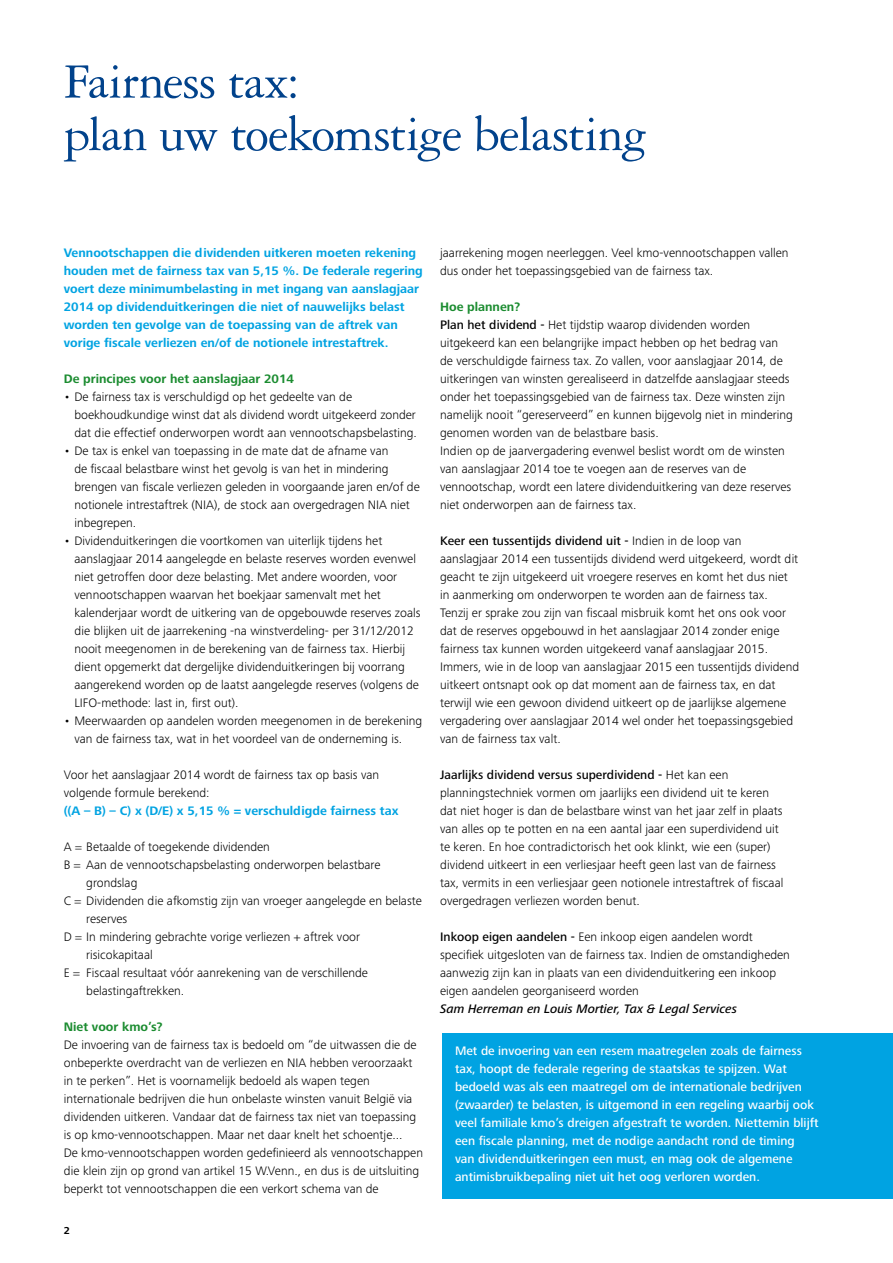
<style>
.page{position:relative;width:893px;height:1263px;background:#fff}
.page>*{position:absolute;margin:0;border:0;box-sizing:border-box;transform-origin:0 0}
.t1{font:52.5px/52.5px "Garamond 3 LT Std";letter-spacing:-.025em;color:#01428b}
.t2{font:300 12.75px/18px "Frutiger Next Pro";color:#000}
.t3{font:500 12.75px/18px "Frutiger Next Pro";color:#fff}
.t4{font:700 12.75px/18px "Frutiger Next Pro";color:#00a3e2}
.t5{font:700 12.75px "Frutiger Next Pro";color:#1b8c30}
.t6{font:italic 500 12.75px "Frutiger Next Pro";color:#000}
.t7{font:700 10.5px "Frutiger Next Pro";color:#000}
.s1{font-weight:700;color:#1b8c30}
.s2{font-weight:500}
</style>
<div class="page">
<div style="left:442px;top:1033px;width:451px;height:166px;background:#00a3e2"></div>
<h1 class="t1" style="left:64px;top:56px;width:585px">Fairness tax:<br>plan uw toekomstige belasting</h1>
<p class="t4" style="left:64px;top:244px;width:361px">Vennootschappen die dividenden uitkeren moeten rekening houden met de fairness tax van 5,15 %. De federale regering voert deze minimumbelasting in met ingang van aanslagjaar 2014 op dividenduitkeringen die niet of nauwelijks belast worden ten gevolge van de toepassing van de aftrek van vorige fiscale verliezen en/of de notionele intrestaftrek.</p>
<p class="t5" style="left:64px;top:371px;width:232px">De principes voor het aanslagjaar 2014</p>
<p class="t2" style="left:74px;top:388px;width:344px;text-indent:-11px">• De fairness tax is verschuldigd op het gedeelte van de boekhoudkundige winst dat als dividend wordt uitgekeerd zonder dat die effectief onderworpen wordt aan vennootschapsbelasting.</p>
<p class="t2" style="left:74px;top:442px;width:347px;text-indent:-11px">• De tax is enkel van toepassing in de mate dat de afname van<br>de fiscaal belastbare winst het gevolg is van het in mindering brengen van fiscale verliezen geleden in voorgaande jaren en/of de notionele intrestaftrek (NIA), de stock aan overgedragen NIA niet inbegrepen.</p>
<p class="t2" style="left:74px;top:532px;width:348px;text-indent:-11px">• Dividenduitkeringen die voortkomen van uiterlijk tijdens het aanslagjaar 2014 aangelegde en belaste reserves worden evenwel niet getroffen door deze belasting. Met andere woorden, voor vennootschappen waarvan het boekjaar samenvalt met het kalenderjaar wordt de uitkering van de opgebouwde reserves zoals die blijken uit de jaarrekening -na winstverdeling- per 31/12/2012 nooit meegenomen in de berekening van de fairness tax. Hierbij dient opgemerkt dat dergelijke dividenduitkeringen bij voorrang aangerekend worden op de laatst aangelegde reserves (volgens de LIFO-methode: last in, first out).</p>
<p class="t2" style="left:74px;top:712px;width:349px;text-indent:-11px">• Meerwaarden op aandelen worden meegenomen in de berekening van de fairness tax, wat in het voordeel van de onderneming is.</p>
<p class="t2" style="left:64px;top:766px;width:317px">Voor het aanslagjaar 2014 wordt de fairness tax op basis van volgende formule berekend:</p>
<p class="t4" style="left:64px;top:802px;width:336px">((A – B) – C) x (D/E) x 5,15 % = verschuldigde fairness tax</p>
<p class="t2" style="left:64px;top:838px;width:208px">A = Betaalde of toegekende dividenden</p>
<p class="t2" style="left:64px;top:856px;width:318px">B = Aan de vennootschapsbelasting onderworpen belastbare</p>
<p class="t2" style="left:86px;top:874px;width:53px">grondslag</p>
<p class="t2" style="left:64px;top:892px;width:360px">C = Dividenden die afkomstig zijn van vroeger aangelegde en belaste</p>
<p class="t2" style="left:86px;top:910px;width:43px">reserves</p>
<p class="t2" style="left:64px;top:928px;width:298px">D = In mindering gebrachte vorige verliezen + aftrek voor</p>
<p class="t2" style="left:86px;top:946px;width:68px">risicokapitaal</p>
<p class="t2" style="left:64px;top:964px;width:306px">E = Fiscaal resultaat vóór aanrekening van de verschillende</p>
<p class="t2" style="left:86px;top:982px;width:100px">belastingaftrekken.</p>
<p class="t5" style="left:64px;top:1019px;width:100px">Niet voor kmo’s?</p>
<p class="t2" style="left:64px;top:1036px;width:361px">De invoering van de fairness tax is bedoeld om “de uitwassen die de onbeperkte overdracht van de verliezen en NIA hebben veroorzaakt in te perken”. Het is voornamelijk bedoeld als wapen tegen internationale bedrijven die hun onbelaste winsten vanuit België via dividenden uitkeren. Vandaar dat de fairness tax niet van toepassing is op kmo-vennootschappen. Maar net daar knelt het schoentje...<br>De kmo-vennootschappen worden gedefinieerd als vennootschappen die klein zijn op grond van artikel 15 W.Venn., en dus is de uitsluiting beperkt tot vennootschappen die een verkort schema van de</p>
<p class="t7" style="left:64px;top:1224px;width:8px">2</p>
<p class="t2" style="left:440px;top:244px;width:350px">jaarrekening mogen neerleggen. Veel kmo-vennootschappen vallen dus onder het toepassingsgebied van de fairness tax.</p>
<p class="t2" style="left:440px;top:298px;width:354px"><span class="s1">Hoe plannen?<br></span><span class="s2">Plan het dividend -</span> Het tijdstip waarop dividenden worden uitgekeerd kan een belangrijke impact hebben op het bedrag van de verschuldigde fairness tax. Zo vallen, voor aanslagjaar 2014, de uitkeringen van winsten gerealiseerd in datzelfde aanslagjaar steeds onder het toepassingsgebied van de fairness tax. Deze winsten zijn namelijk nooit “gereserveerd” en kunnen bijgevolg niet in mindering genomen worden van de belastbare basis.<br>Indien op de jaarvergadering evenwel beslist wordt om de winsten van aanslagjaar 2014 toe te voegen aan de reserves van de vennootschap, wordt een latere dividenduitkering van deze reserves niet onderworpen aan de fairness tax.</p>
<p class="t2" style="left:440px;top:532px;width:361px"><span class="s2">Keer een tussentijds dividend uit -</span> Indien in de loop van aanslagjaar 2014 een tussentijds dividend werd uitgekeerd, wordt dit geacht te zijn uitgekeerd uit vroegere reserves en komt het dus niet in aanmerking om onderworpen te worden aan de fairness tax.<br>Tenzij er sprake zou zijn van fiscaal misbruik komt het ons ook voor dat de reserves opgebouwd in het aanslagjaar 2014 zonder enige fairness tax kunnen worden uitgekeerd vanaf aanslagjaar 2015.<br>Immers, wie in de loop van aanslagjaar 2015 een tussentijds dividend uitkeert ontsnapt ook op dat moment aan de fairness tax, en dat terwijl wie een gewoon dividend uitkeert op de jaarlijkse algemene vergadering over aanslagjaar 2014 wel onder het toepassingsgebied van de fairness tax valt.</p>
<p class="t2" style="left:440px;top:766px;width:345px"><span class="s2">Jaarlijks dividend versus superdividend -</span> Het kan een planningstechniek vormen om jaarlijks een dividend uit te keren dat niet hoger is dan de belastbare winst van het jaar zelf in plaats van alles op te potten en na een aantal jaar een superdividend uit te keren. En hoe contradictorisch het ook klinkt, wie een (super) dividend uitkeert in een verliesjaar heeft geen last van de fairness tax, vermits in een verliesjaar geen notionele intrestaftrek of fiscaal overgedragen verliezen worden benut.</p>
<p class="t2" style="left:440px;top:928px;width:351px"><span class="s2">Inkoop eigen aandelen -</span> Een inkoop eigen aandelen wordt specifiek uitgesloten van de fairness tax. Indien de omstandigheden aanwezig zijn kan in plaats van een dividenduitkering een inkoop eigen aandelen georganiseerd worden</p>
<p class="t6" style="left:440px;top:1002px;width:298px">Sam Herreman en Louis Mortier, Tax &amp; Legal Services</p>
<p class="t3" style="left:455px;top:1042px;width:365px">Met de invoering van een resem maatregelen zoals de fairness tax, hoopt de federale regering de staatskas te spijzen. Wat bedoeld was als een maatregel om de internationale bedrijven (zwaarder) te belasten, is uitgemond in een regeling waarbij ook veel familiale kmo’s dreigen afgestraft te worden. Niettemin blijft een fiscale planning, met de nodige aandacht rond de timing<br>van dividenduitkeringen een must, en mag ook de algemene antimisbruikbepaling niet uit het oog verloren worden.</p>
</div>
